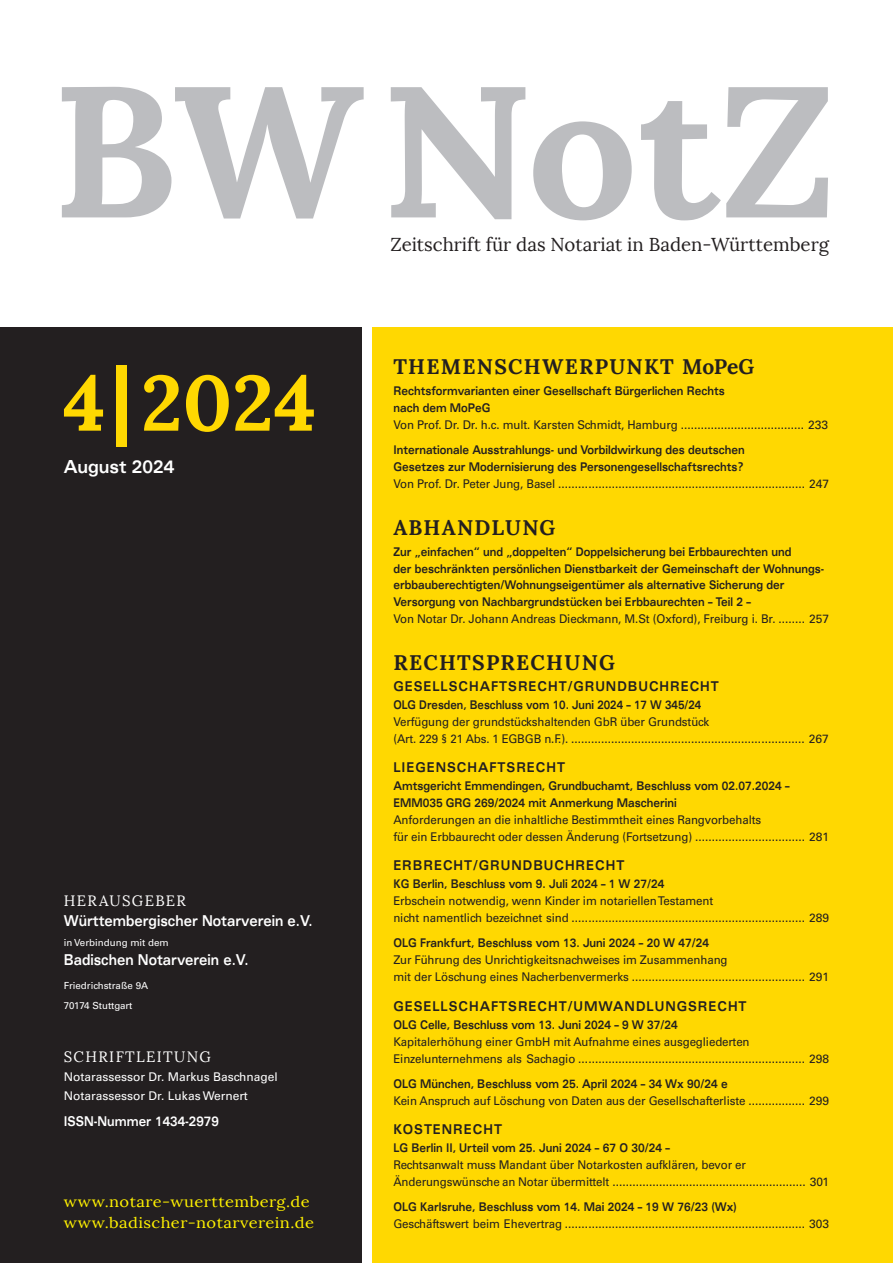
<style>
.page{position:relative;width:893px;height:1263px;background:#fff}
.page>*{position:absolute;margin:0;border:0;box-sizing:border-box;transform-origin:0 0}
.t1{font:700 186px "Lora";letter-spacing:-.01em;color:#bcbdc0}
.t2{font:700 78px "Lora";color:#ffd801}
.t3{font:700 21px "Lora";letter-spacing:.06em;color:#231f20}
.t4{font:18.6px "Lora";color:#231f20}
.t5{font:700 expanded 18px "Univers";color:#fff;scale:.8 1}
.t6{font:700 expanded 15px "Univers";color:#fff;scale:.75 1}
.t7{font:15px/21px "Lora";letter-spacing:.025em;color:#fff101;scale:1.1 1}
.t8{font:15px "Lora";letter-spacing:.09em;color:#fff}
.t9{font:700 expanded 13.5px "Univers";letter-spacing:.09em;color:#231f20;scale:.8 1}
.t10{font:700 expanded 13.5px "Univers";color:#fff;scale:.75 1}
.t11{font:12px/16.8px "Univers";letter-spacing:-.01em;color:#231f20;scale:.96 1}
.t12{font:700 expanded 12px/16.8px "Univers";color:#231f20;scale:.75 1}
.t13{font:12px/19.5px "Univers";color:#fff}
.t14{font:700 expanded 12px "Univers";color:#231f20;scale:.73 1}
.t15{font:9.75px/19.5px "Univers";color:#fff}
.s1{font-style:inherit}
</style>
<div class="page">
<div style="left:372px;top:327px;width:521px;height:936px;background:#ffd801"></div>
<div style="left:0;top:327px;width:361px;height:936px;background:#231f20"></div>
<div style="left:116px;top:366px;width:11px;height:81px;background:#ffd801"></div>
<h1 class="t1" style="left:52px;top:30px;width:785px">BWNOTZ</h1>
<h3 class="t4" style="left:390px;top:233px;width:440px">Zeitschrift für das Notariat in Baden-Württemberg</h3>
<h2 class="t2" style="left:63px;top:352px;width:255px">4 2024</h2>
<h3 class="t5" style="left:64px;top:457px;width:140px">August 2024</h3>
<p class="t8" style="left:64px;top:891px;width:124px">HERAUSGEBER</p>
<p class="t6" style="left:64px;top:912px;width:333px">Württembergischer Notarverein e.V.</p>
<p class="t15" style="left:64px;top:933px;width:107px">in Verbindung mit dem</p>
<p class="t6" style="left:64px;top:951px;width:248px">Badischen Notarverein e.V.</p>
<p class="t15" style="left:64px;top:976px;width:86px">Friedrichstraße 9A<br>70174 Stuttgart</p>
<p class="t8" style="left:64px;top:1047px;width:149px">SCHRIFTLEITUNG</p>
<p class="t13" style="left:64px;top:1067px;width:216px">Notarassessor Dr. Markus Baschnagel<br>Notarassessor Dr. Lukas Wernert</p>
<p class="t10" style="left:64px;top:1113px;width:208px">ISSN-Nummer 1434-2979</p>
<p class="t7" style="left:64px;top:1191px;width:229px">www.notare-wuerttemberg.de www.badischer-notarverein.de</p>
<h3 class="t3" style="left:393px;top:353px;width:362px">THEMENSCHWERPUNKT <span class="s1">M</span>O<span class="s1">P</span>E<span class="s1">G</span></h3>
<p class="t12" style="left:393px;top:382px;width:443px">Rechtsformvarianten einer Gesellschaft Bürgerlichen Rechts nach dem MoPeG</p>
<p class="t11" style="left:393px;top:416px;width:454px">Von Prof. Dr. Dr. h.c. mult. Karsten Schmidt, Hamburg ..................................... 233</p>
<p class="t12" style="left:393px;top:442px;width:470px">Internationale Ausstrahlungs- und Vorbildwirkung des deutschen<br>Gesetzes zur Modernisierung des Personengesellschaftsrechts?</p>
<p class="t11" style="left:393px;top:475px;width:455px">Von Prof. Dr. Peter Jung, Basel .......................................................................... 247</p>
<h3 class="t3" style="left:393px;top:513px;width:164px">ABHANDLUNG</h3>
<p class="t12" style="left:393px;top:543px;width:576px">Zur „einfachen“ und „doppelten“ Doppelsicherung bei Erbbaurechten und<br>der beschränkten persönlichen Dienstbarkeit der Gemeinschaft der Wohnungs&shy;erbbauberechtigten/Wohnungseigentümer als alternative Sicherung der Versorgung von Nachbargrundstücken bei Erbbaurechten – Teil 2 –</p>
<p class="t11" style="left:393px;top:611px;width:455px">Von Notar Dr. Johann Andreas Dieckmann, M.St (Oxford), Freiburg i. Br. ........ 257</p>
<h3 class="t3" style="left:393px;top:648px;width:206px">RECHTSPRECHUNG</h3>
<p class="t9" style="left:393px;top:678px;width:408px">GESELLSCHAFTSRECHT/GRUNDBUCHRECHT</p>
<p class="t14" style="left:393px;top:698px;width:423px">OLG Dresden, Beschluss vom 10. Juni 2024 – 17 W 345/24</p>
<p class="t11" style="left:393px;top:713px;width:455px">Verfügung der grundstückshaltenden GbR über Grundstück<br>(Art. 229 § 21 Abs. 1 EGBGB n.F.). ...................................................................... 267</p>
<p class="t9" style="left:393px;top:760px;width:216px">LIEGENSCHAFTSRECHT</p>
<p class="t12" style="left:393px;top:777px;width:530px">Amtsgericht Emmendingen, Grundbuchamt, Beschluss vom 02.07.2024 –<br>EMM035 GRG 269/2024 mit Anmerkung Mascherini</p>
<p class="t11" style="left:393px;top:811px;width:455px">Anforderungen an die inhaltliche Bestimmtheit eines Rangvorbehalts<br>für ein Erbbaurecht oder dessen Änderung (Fortsetzung) ................................. 281</p>
<p class="t9" style="left:393px;top:858px;width:290px">ERBRECHT/GRUNDBUCHRECHT</p>
<p class="t12" style="left:393px;top:875px;width:363px">KG Berlin, Beschluss vom 9. Juli 2024 – 1 W 27/24</p>
<p class="t11" style="left:393px;top:892px;width:455px">Erbschein notwendig, wenn Kinder im notariellen Testament<br>nicht namentlich bezeichnet sind ...................................................................... 289</p>
<p class="t12" style="left:393px;top:935px;width:422px">OLG Frankfurt, Beschluss vom 13. Juni 2024 – 20 W 47/24</p>
<p class="t11" style="left:393px;top:952px;width:455px">Zur Führung des Unrichtigkeitsnachweises im Zusammenhang<br>mit der Löschung eines Nacherbenvermerks .................................................... 291</p>
<p class="t9" style="left:393px;top:998px;width:443px">GESELLSCHAFTSRECHT/UMWANDLUNGSRECHT</p>
<p class="t12" style="left:393px;top:1016px;width:381px">OLG Celle, Beschluss vom 13. Juni 2024 – 9 W 37/24</p>
<p class="t11" style="left:393px;top:1033px;width:455px">Kapitalerhöhung einer GmbH mit Aufnahme eines ausgegliederten<br>Einzelunternehmens als Sachagio .................................................................... 298</p>
<p class="t12" style="left:393px;top:1075px;width:447px">OLG München, Beschluss vom 25. April 2024 – 34 Wx 90/24 e</p>
<p class="t11" style="left:393px;top:1092px;width:455px">Kein Anspruch auf Löschung von Daten aus der Gesellschafterliste ................. 299</p>
<p class="t9" style="left:393px;top:1122px;width:137px">KOSTENRECHT</p>
<p class="t12" style="left:393px;top:1139px;width:370px">LG Berlin II, Urteil vom 25. Juni 2024 – 67 O 30/24 –</p>
<p class="t11" style="left:393px;top:1156px;width:455px">Rechtsanwalt muss Mandant über Notarkosten aufklären, bevor er<br>Änderungswünsche an Notar übermittelt .......................................................... 301</p>
<p class="t12" style="left:393px;top:1199px;width:459px">OLG Karlsruhe, Beschluss vom 14. Mai 2024 – 19 W 76/23 (Wx)</p>
<p class="t11" style="left:393px;top:1216px;width:455px">Geschäftswert beim Ehevertrag ........................................................................ 303</p>
</div>
